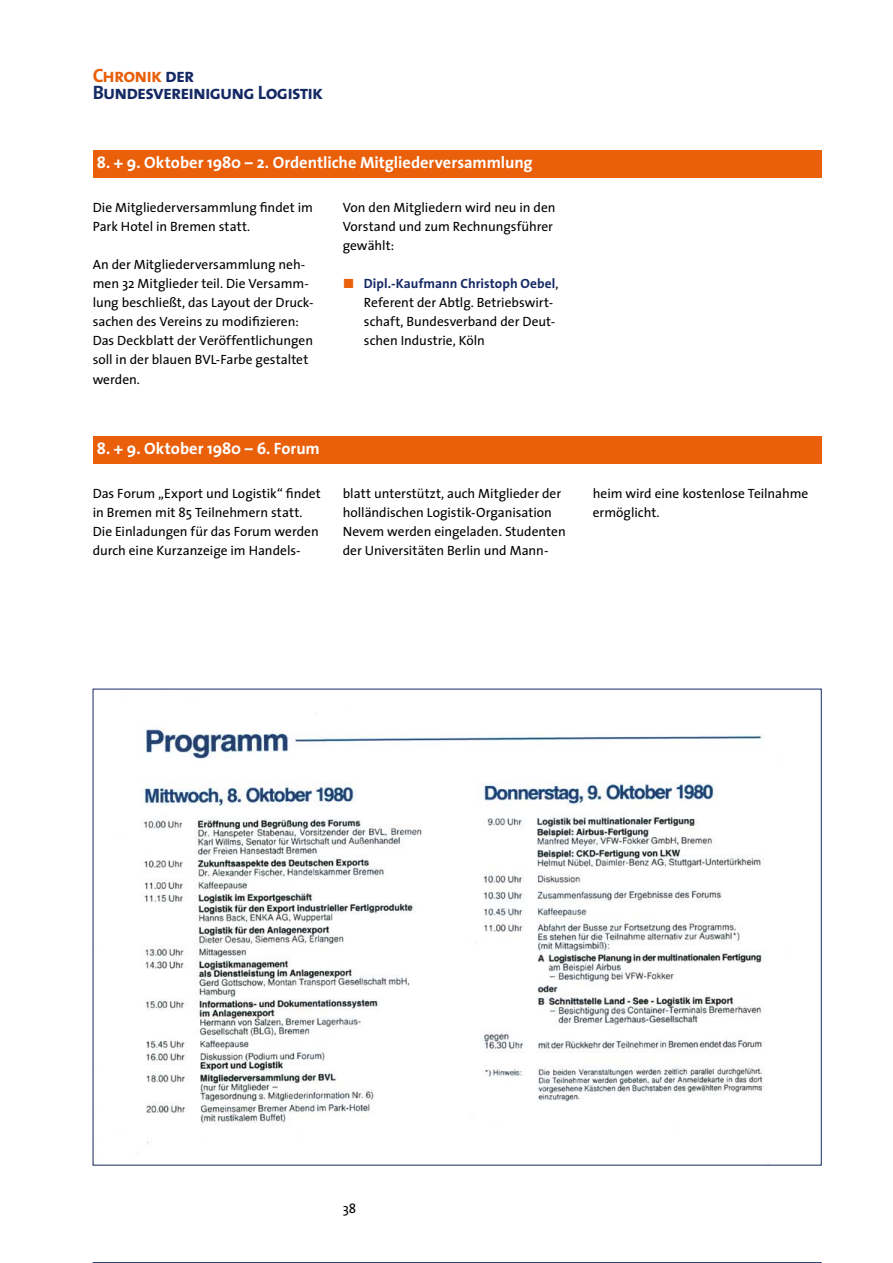
<style>
.page{position:relative;width:893px;height:1263px;background:#fff}
.page>*{position:absolute;margin:0;border:0;box-sizing:border-box;transform-origin:0 0}
.t1{font:19.5px/18px "The Sans Bold Caps";letter-spacing:-.045em;color:#152964}
.t2{font:700 16.5px "The Sans";color:#fff}
.t3{font:13.5px/19px "The Sans";color:#000}
.s1{color:#e95f0a}
.s2{font-family:"The Sans Bold Expert";color:#e95f0a}
.s3{font-weight:700;color:#152964}
</style>
<div class="page">
<hr style="left:93px;top:1262px;width:729px;height:1px;background:#152964">
<div style="left:93px;top:436px;width:729px;height:28px;background:#e95f0a"></div>
<div style="left:93px;top:150px;width:729px;height:28px;background:#e95f0a"></div>
<img style="left:95px;top:727px;width:670px;height:436px">
<h1 class="t1" style="left:93px;top:65px;width:232px"><span class="s1">Chronik</span> der<br>Bundesvereinigung Logistik</h1>
<p class="t2" style="left:97px;top:149px;width:437px">8. + 9. Oktober 1980 – 2. Ordentliche Mitgliederversammlung</p>
<p class="t3" style="left:343px;top:197px;width:214px">Von den Mitgliedern wird neu in den<br>Vorstand und zum Rechnungsführer gewählt:</p>
<p class="t3" style="left:364px;top:274px;width:196px;text-indent:-21px"><span class="s2">ó</span> <span class="s3">Dipl.-Kaufmann Christoph Oebel</span>,<br>Referent der Abtlg. Betriebswirt&shy;schaft, Bundesverband der Deut&shy;schen Industrie, Köln</p>
<p class="t3" style="left:93px;top:197px;width:222px">Die Mitgliederversammlung findet im<br>Park Hotel in Bremen statt.</p>
<p class="t3" style="left:93px;top:255px;width:222px">An der Mitgliederversammlung neh&shy;men 32 Mitglieder teil. Die Versamm&shy;lung beschließt, das Layout der Druck&shy;sachen des Vereins zu modifizieren:<br>Das Deckblatt der Veröffentlichungen soll in der blauen BVL-Farbe gestaltet werden.</p>
<p class="t2" style="left:97px;top:435px;width:224px">8. + 9. Oktober 1980 – 6. Forum</p>
<p class="t3" style="left:93px;top:483px;width:230px">Das Forum „Export und Logistik“ findet in Bremen mit 85 Teilnehmern statt.<br>Die Einladungen für das Forum werden durch eine Kurzanzeige im Handels-</p>
<p class="t3" style="left:343px;top:483px;width:225px">blatt unterstützt, auch Mitglieder der holländischen Logistik-Organisation Nevem werden eingeladen. Studenten der Universitäten Berlin und Mann-</p>
<p class="t3" style="left:593px;top:483px;width:217px">heim wird eine kostenlose Teilnahme ermöglicht.</p>
<p class="t3" style="left:343px;top:1198px;width:15px">38</p>
</div>
